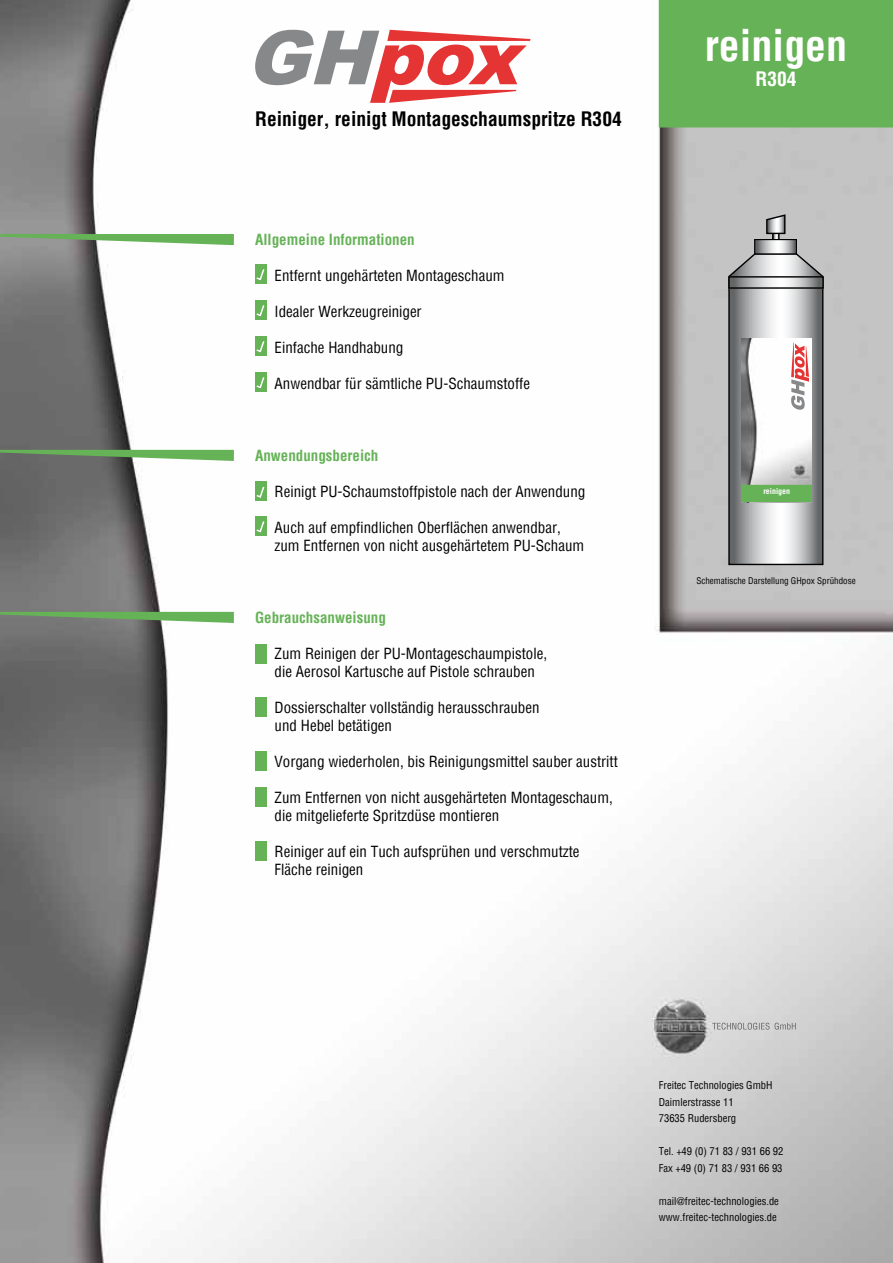
<style>
.page{position:relative;width:893px;height:1263px;background:#fff}
.page>*{position:absolute;margin:0;border:0;box-sizing:border-box;transform-origin:0 0}
.t1{font:700 condensed 42px "Helvetica";color:#fff}
.t2{font:700 condensed 19.5px "Helvetica";color:#000}
.t3{font:700 condensed 19.5px "Helvetica";color:#fff}
.t4{font:condensed 15px/18px "Helvetica";color:#000}
.t5{font:700 condensed 15px "Helvetica";color:#66b257}
.t6{font:condensed 10.5px/16.5px "Helvetica";color:#000}
.t7{font:condensed 9px "Helvetica";color:#000}
.t8{font:700 condensed 7.95px "Helvetica";color:#fff}
</style>
<div class="page">
<img style="left:0;top:0;width:893px;height:1263px">
<img style="left:722px;top:1023px;width:57px;height:7px">
<div style="left:659px;top:0;width:234px;height:127px;background:#66b257"></div>
<div style="left:255px;top:264px;width:11px;height:20px;background:#66b257"></div>
<svg style="left:256px;top:269px;width:9px;height:12px"></svg>
<div style="left:255px;top:300px;width:11px;height:20px;background:#66b257"></div>
<svg style="left:256px;top:305px;width:9px;height:12px"></svg>
<div style="left:255px;top:336px;width:11px;height:20px;background:#66b257"></div>
<svg style="left:256px;top:341px;width:9px;height:12px"></svg>
<div style="left:255px;top:372px;width:11px;height:20px;background:#66b257"></div>
<svg style="left:256px;top:377px;width:9px;height:12px"></svg>
<div style="left:255px;top:481px;width:11px;height:20px;background:#66b257"></div>
<svg style="left:256px;top:486px;width:9px;height:12px"></svg>
<div style="left:255px;top:516px;width:11px;height:20px;background:#66b257"></div>
<svg style="left:256px;top:521px;width:9px;height:12px"></svg>
<div style="left:255px;top:644px;width:11px;height:20px;background:#66b257"></div>
<div style="left:255px;top:697px;width:11px;height:20px;background:#66b257"></div>
<div style="left:255px;top:751px;width:11px;height:20px;background:#66b257"></div>
<div style="left:255px;top:787px;width:11px;height:20px;background:#66b257"></div>
<div style="left:255px;top:841px;width:11px;height:20px;background:#66b257"></div>
<svg style="left:0;top:234px;width:234px;height:11px;background:#82b178"></svg>
<svg style="left:0;top:450px;width:234px;height:11px;background:#709f67"></svg>
<svg style="left:0;top:612px;width:234px;height:11px;background:#719f67"></svg>
<svg style="left:765px;top:214px;width:21px;height:25px"></svg>
<svg style="left:756px;top:241px;width:39px;height:11px"></svg>
<div style="left:754px;top:239px;width:43px;height:15px;border:1px solid #000"></div>
<svg style="left:728px;top:253px;width:96px;height:312px"></svg>
<svg style="left:255px;top:30px;width:275px;height:73px"></svg>
<h2 class="t2" style="left:255px;top:106px;width:368px">Reiniger, reinigt Montageschaumspritze R304</h2>
<p class="t5" style="left:255px;top:229px;width:161px">Allgemeine Informationen</p>
<p class="t4" style="left:275px;top:266px;width:231px">Entfernt ungehärteten Montageschaum</p>
<p class="t4" style="left:275px;top:302px;width:148px">Idealer Werkzeugreiniger</p>
<p class="t4" style="left:275px;top:338px;width:130px">Einfache Handhabung</p>
<p class="t4" style="left:275px;top:374px;width:257px">Anwendbar für sämtliche PU-Schaumstoffe</p>
<p class="t5" style="left:255px;top:445px;width:125px">Anwendungsbereich</p>
<p class="t4" style="left:275px;top:482px;width:312px">Reinigt PU-Schaumstoffpistole nach der Anwendung</p>
<p class="t4" style="left:275px;top:518px;width:311px">Auch auf empfindlichen Oberflächen anwendbar, zum Entfernen von nicht ausgehärtetem PU-Schaum</p>
<p class="t5" style="left:255px;top:607px;width:132px">Gebrauchsanweisung</p>
<p class="t4" style="left:275px;top:644px;width:274px">Zum Reinigen der PU-Montageschaumpistole, die Aerosol Kartusche auf Pistole schrauben</p>
<p class="t4" style="left:275px;top:698px;width:266px">Dossierschalter vollständig herausschrauben und Hebel betätigen</p>
<p class="t4" style="left:275px;top:752px;width:345px">Vorgang wiederholen, bis Reinigungsmittel sauber austritt</p>
<p class="t4" style="left:275px;top:788px;width:340px">Zum Entfernen von nicht ausgehärteten Montageschaum, die mitgelieferte Spritzdüse montieren</p>
<p class="t4" style="left:275px;top:842px;width:306px">Reiniger auf ein Tuch aufsprühen und verschmutzte<br>Fläche reinigen</p>
<h1 class="t1" style="left:705px;top:18px;width:144px">reinigen</h1>
<h2 class="t3" style="left:755px;top:66px;width:43px">R304</h2>
<p class="t8" style="left:763px;top:486px;width:28px">reinigen</p>
<p class="t7" style="left:696px;top:575px;width:161px">Schematische Darstellung GHpox Sprühdose</p>
<p class="t6" style="left:659px;top:1077px;width:115px">Freitec Technologies GmbH<br>Daimlerstrasse 11<br>73635 Rudersberg</p>
<p class="t6" style="left:659px;top:1143px;width:126px">Tel. +49 (0) 71 83 / 931 66 92<br>Fax +49 (0) 71 83 / 931 66 93</p>
<p class="t6" style="left:659px;top:1192px;width:122px">mail@freitec-technologies.de www.freitec-technologies.de</p>
</div>
